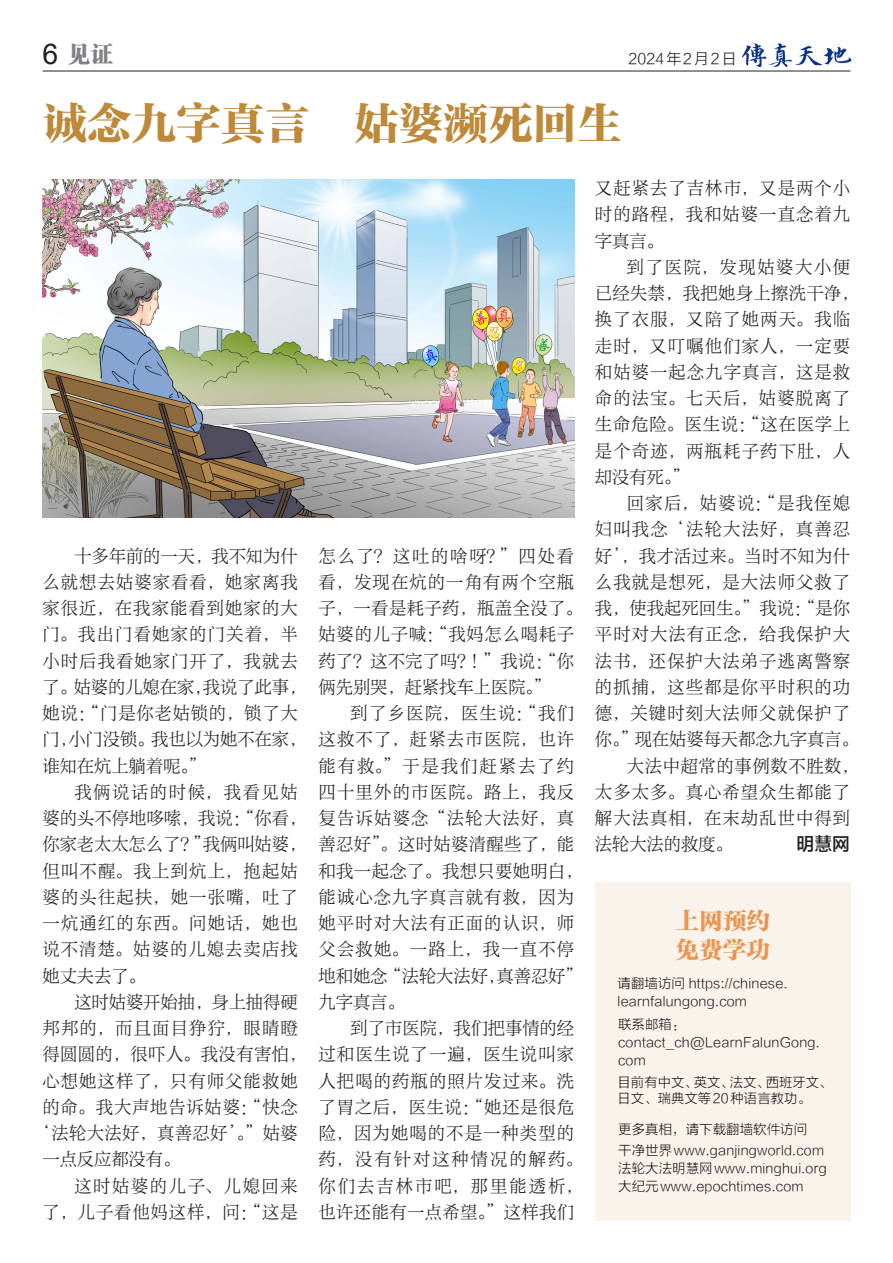
<style>
.page{position:relative;width:893px;height:1263px;background:#fff}
.page>*{position:absolute;margin:0;border:0;box-sizing:border-box;transform-origin:0 0}
.大题目{font:45px "FZTYSK GBK1 0";color:#be8939}
.小题目{font:24px "FZTYSK GBK1 0";color:#e99652}
.t1{font:22.5px "FZCSK GBK1 0";color:#808285}
.大题目-2{font:18px "FZLTZHK GBK1 0";color:#231f20}
.正文-大字{font:17.4px/26.2px "FZXYSK GBK1 0";letter-spacing:.07em;color:#231f20}
.正文-大字-2{font:17.4px/26.2px "FZXYSK GBK1 0";letter-spacing:.05em;color:#231f20}
.正文-大字-3{font:17.4px/26.2px "FZXYSK GBK1 0";letter-spacing:.095em;color:#231f20;text-align:right}
.正文-大字-4{font:17.4px "FZXYSK GBK1 0";color:#231f20}
.正文-大字-5{font:17.4px "FZXYSK GBK1 0";letter-spacing:.025em;color:#231f20}
.正文-大字-6{font:17.4px "FZXYSK GBK1 0";letter-spacing:.03em;color:#231f20}
.图释{font:15px "FZLTXHK";letter-spacing:.125em;color:#231f20}
.图释-2{font:13.5px "FZLTXHK";color:#231f20}
.大题目-3{font:13.5px "FZLTXHK";color:#231f20}
.s1{font-family:"Arial";font-size:28.5px;color:#231f20}
</style>
<div class="page">
<hr style="left:43px;top:71px;width:807px;height:1px;background:#231f20">
<img style="left:742px;top:43px;width:110px;height:25px">
<img style="left:43px;top:179px;width:531px;height:338px">
<div style="left:595px;top:882px;width:256px;height:338px;background:#f9f3eb"></div>
<p class="t1" style="left:43px;top:42px;width:72px"><span class="s1">6</span> 见证</p>
<p class="图释" style="left:628px;top:50px;width:110px">2024年2月2日</p>
<p class="大题目" style="left:43px;top:100px;width:581px">诚念九字真言　姑婆濒死回生</p>
<p class="正文-大字" style="left:595px;top:175px;width:257px;text-align:justify">又赶紧去了吉林市，又是两个小时的路程，我和姑婆一直念着九字真言。</p>
<p class="正文-大字" style="left:595px;top:254px;width:265px;text-indent:32px">到了医院，发现姑婆大小便已经失禁，我把她身上擦洗干净，换了衣服，又陪了她两天。我临走时，又叮嘱他们家人，一定要和姑婆一起念九字真言，这是救命的法宝。七天后，姑婆脱离了生命危险。医生说：“这在医学上是个奇迹，两瓶耗子药下肚，人却没有死。”</p>
<p class="正文-大字" style="left:595px;top:490px;width:265px;text-indent:32px">回家后，姑婆说：“是我侄媳妇叫我念‘法轮大法好，真善忍好’，我才活过来。当时不知为什么我就是想死，是大法师父救了我，使我起死回生。”我说：“是你平时对大法有正念，给我保护大法书，还保护大法弟子逃离警察的抓捕，这些都是你平时积的功德，关键时刻大法师父就保护了你。”现在姑婆每天都念九字真言。</p>
<p class="正文-大字" style="left:595px;top:753px;width:265px;text-indent:32px">大法中超常的事例数不胜数，太多太多。真心希望众生都能了解大法真相，在末劫乱世中得到法轮大法的救度。</p>
<p class="正文-大字-2" style="left:319px;top:543px;width:266px">怎么了？这吐的啥呀？”四处看看，发现在炕的一角有两个空瓶子，一看是耗子药，瓶盖全没了。姑婆的儿子喊：“我妈怎么喝耗子药了？这不完了吗？！”我说：“你俩先别哭，赶紧找车上医院。”</p>
<p class="正文-大字" style="left:319px;top:700px;width:266px;text-indent:32px">到了乡医院，医生说：“我们这救不了，赶紧去市医院，也许能有救。”于是我们赶紧去了约四十里外的市医院。路上，我反复告诉姑婆念“法轮大法好，真善忍好”。这时姑婆清醒些了，能和我一起念了。我想只要她明白，能诚心念九字真言就有救，因为她平时对大法有正面的认识，师父会救她。一路上，我一直不停地和她念“法轮大法好，真善忍好”九字真言。</p>
<p class="正文-大字" style="left:319px;top:1015px;width:266px;text-indent:32px">到了市医院，我们把事情的经过和医生说了一遍，医生说叫家人把喝的药瓶的照片发过来。洗了胃之后，医生说：“她还是很危险，因为她喝的不是一种类型的药，没有针对这种情况的解药。你们去吉林市吧，那里能透析，也许还能有一点希望。”这样我们</p>
<p class="正文-大字-2" style="left:43px;top:543px;width:265px;text-indent:32px">十多年前的一天，我不知为什么就想去姑婆家看看，她家离我家很近，在我家能看到她家的大门。我出门看她家的门关着，半小时后我看她家门开了，我就去了。姑婆的儿媳在家，我说了此事，她说：“门是你老姑锁的，锁了大门，小门没锁。我也以为她不在家，谁知在炕上躺着呢。”</p>
<p class="正文-大字" style="left:43px;top:779px;width:265px;text-indent:32px">我俩说话的时候，我看见姑婆的头不停地哆嗦，我说：“你看，你家老太太怎么了？”我俩叫姑婆，但叫不醒。我上到炕上，抱起姑婆的头往起扶，她一张嘴，吐了一炕通红的东西。问她话，她也说不清楚。姑婆的儿媳去卖店找她丈夫去了。</p>
<p class="正文-大字-4" style="left:74px;top:992px;width:225px">这时姑婆开始抽，身上抽得硬</p>
<p class="正文-大字" style="left:43px;top:1015px;width:257px">邦邦的，而且面目狰狞，眼睛瞪</p>
<p class="正文-大字-6" style="left:43px;top:1044px;width:265px">得圆圆的，很吓人。我没有害怕，</p>
<p class="正文-大字" style="left:43px;top:1068px;width:257px">心想她这样了，只有师父能救她</p>
<p class="正文-大字-2" style="left:43px;top:1094px;width:257px">的命。我大声地告诉姑婆：“快念</p>
<p class="正文-大字-5" style="left:34px;top:1123px;width:265px">‘法轮大法好，真善忍好’。”姑婆</p>
<p class="正文-大字-4" style="left:43px;top:1149px;width:139px">一点反应都没有。</p>
<p class="正文-大字-3" style="left:43px;top:1173px;width:257px">这时姑婆的儿子、儿媳回来<br>了，儿子看他妈这样，问：“这是</p>
<p class="大题目-2" style="left:797px;top:834px;width:55px">明慧网</p>
<p class="小题目" style="left:675px;top:908px;width:97px">上网预约</p>
<p class="小题目" style="left:675px;top:937px;width:97px">免费学功</p>
<p class="图释-2" style="left:618px;top:976px;width:172px">请翻墙访问 https://chinese.</p>
<p class="图释-2" style="left:618px;top:994px;width:131px">learnfalungong.com</p>
<p class="图释-2" style="left:618px;top:1017px;width:69px">联系邮箱：</p>
<p class="图释-2" style="left:618px;top:1035px;width:203px">contact_ch@LearnFalunGong.</p>
<p class="图释-2" style="left:618px;top:1053px;width:29px">com</p>
<p class="大题目-3" style="left:618px;top:1075px;width:217px">目前有中文、英文、法文、西班牙文、</p>
<p class="大题目-3" style="left:618px;top:1091px;width:195px">日文、瑞典文等20种语言教功。</p>
<p class="图释-2" style="left:618px;top:1122px;width:190px">更多真相，请下载翻墙软件访问</p>
<p class="图释-2" style="left:618px;top:1143px;width:208px">干净世界www.ganjingworld.com</p>
<p class="图释-2" style="left:618px;top:1161px;width:210px">法轮大法明慧网www.minghui.org</p>
<p class="图释-2" style="left:618px;top:1179px;width:187px">大纪元www.epochtimes.com</p>
</div>
